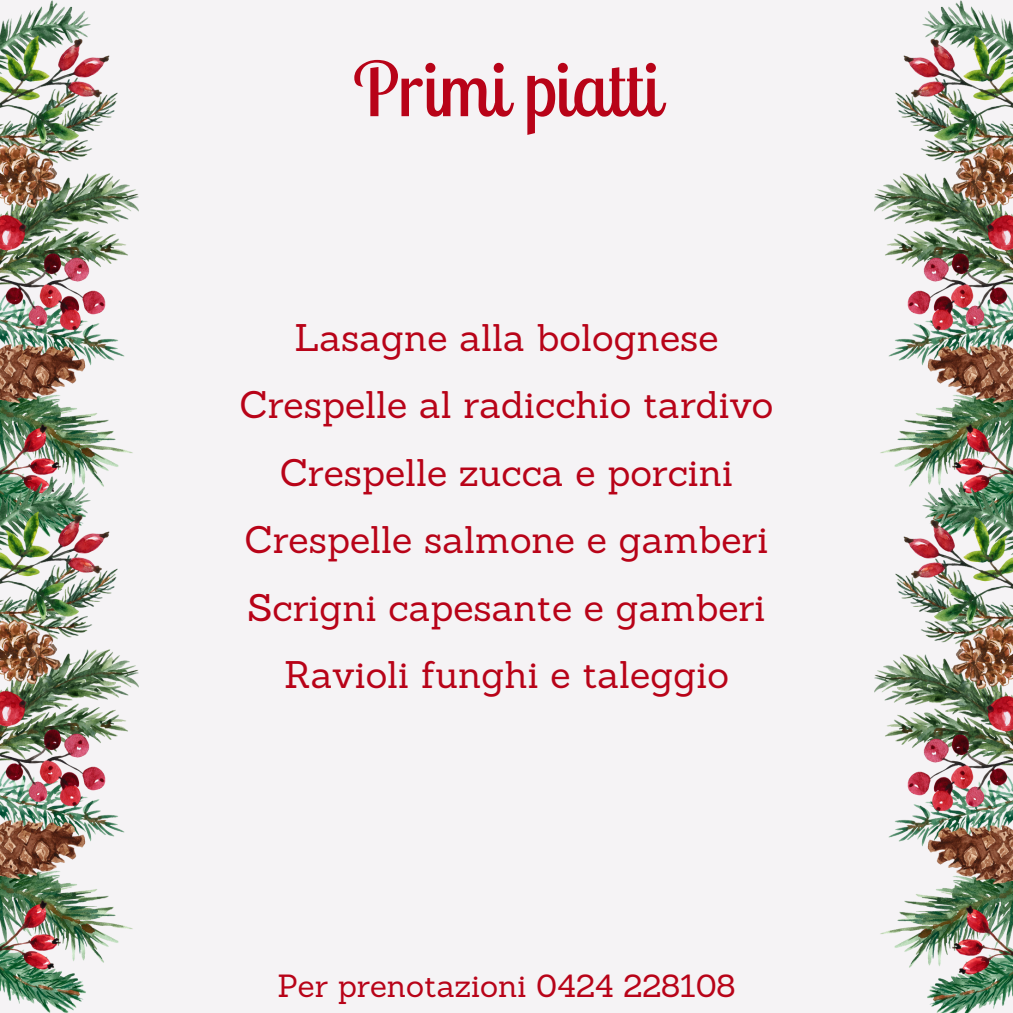
<style>
.page{position:relative;width:1013px;height:1013px;background:#fff}
.page>*{position:absolute;margin:0;border:0;box-sizing:border-box;transform-origin:0 0}
.t1{font:75px "Lobster Two";color:#b80318}
.t2{font:37.5px/67.5px "Sanchez";color:#b80318;text-align:center}
.t3{font:31.25px "Sanchez";color:#b80318}
</style>
<div class="page">
<div style="left:0;top:0;width:1012px;height:1012px;background:#f5f3f5"></div>
<img style="left:0;top:0;width:139px;height:476px">
<img style="left:874px;top:0;width:138px;height:481px">
<img style="left:0;top:476px;width:139px;height:536px">
<img style="left:874px;top:481px;width:138px;height:531px">
<p class="t1" style="left:353px;top:41px;width:308px">Primi piatti</p>
<p class="t2" style="left:239px;top:303px;width:535px">Lasagne alla bolognese<br>Crespelle al radicchio tardivo<br>Crespelle zucca e porcini<br>Crespelle salmone e gamberi<br>Scrigni capesante e gamberi</p>
<h1 class="t2" style="left:284px;top:641px;width:446px">Ravioli funghi e taleggio</h1>
<h2 class="t3" style="left:277px;top:965px;width:460px">Per prenotazioni 0424 228108</h2>
</div>
